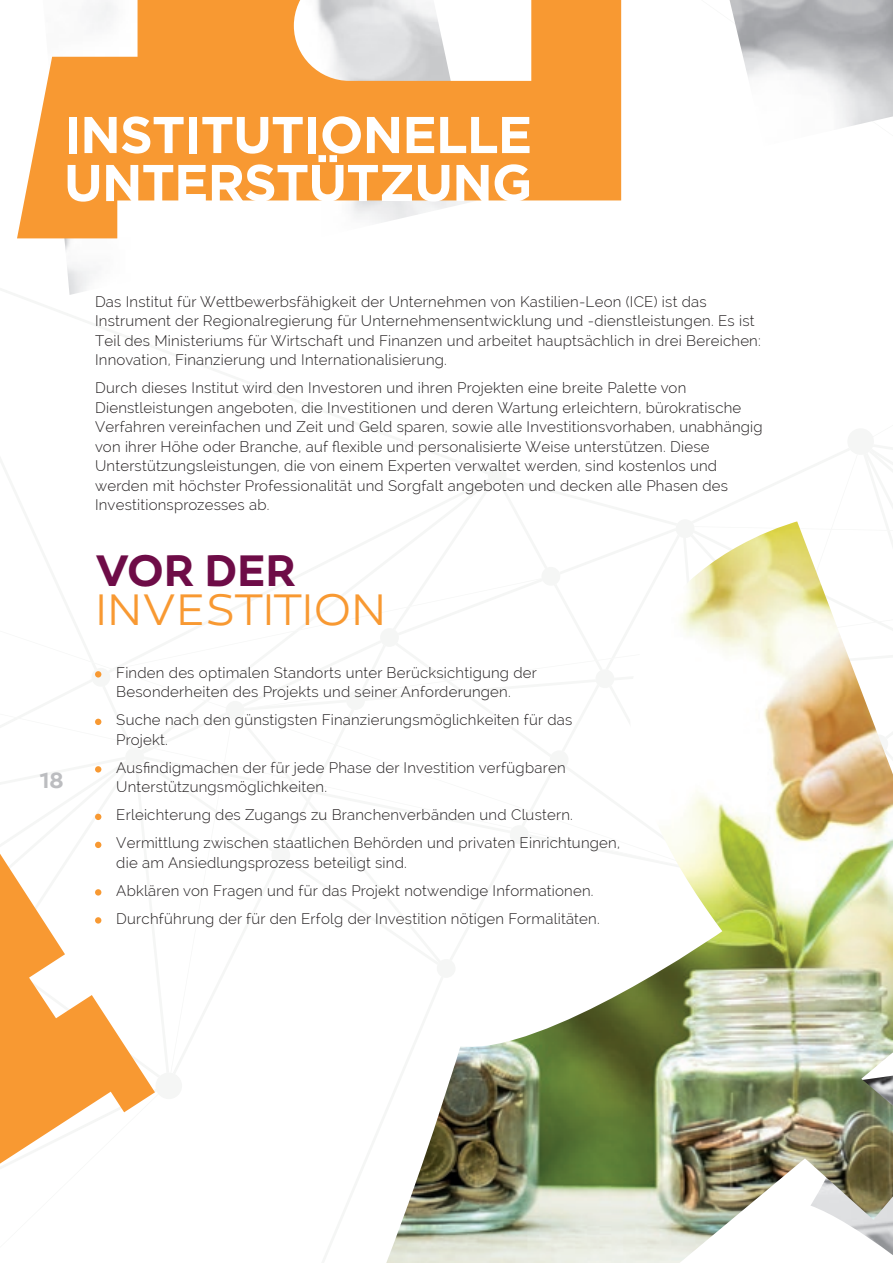
<style>
.page{position:relative;width:893px;height:1263px;background:#fff}
.page>*{position:absolute;margin:0;border:0;box-sizing:border-box;transform-origin:0 0}
.t1{font:700 51.6px/48px "Gotham";letter-spacing:-.02em;color:#fff}
.t2{font:300 45px "Canaro";letter-spacing:-.005em;color:#f89932}
.t3{font:600 45px "Canaro";letter-spacing:-.01em;color:#6e0c47}
.t4{font:600 22.5px "Canaro";color:#bcbdc0}
.t5{font:300 15px/19.5px "Raleway";letter-spacing:.015em;color:#231f20}
</style>
<div class="page">
<img style="left:43px;top:0;width:850px;height:295px">
<svg style="left:17px;top:0;width:604px;height:238px;fill:#f89932"></svg>
<img style="left:386px;top:521px;width:507px;height:742px">
<svg style="left:0;top:843px;width:155px;height:321px"></svg>
<svg style="left:95px;top:521px;width:608px;height:204px"></svg>
<svg style="left:95px;top:766px;width:6px;height:6px"></svg>
<svg style="left:95px;top:814px;width:6px;height:6px"></svg>
<svg style="left:95px;top:842px;width:6px;height:6px"></svg>
<svg style="left:95px;top:889px;width:6px;height:6px"></svg>
<svg style="left:95px;top:917px;width:6px;height:6px"></svg>
<h1 class="t1" style="left:64px;top:109px;width:470px">INSTITUTIONELLE<br>UNTERSTÜTZUNG</h1>
<p class="t5" style="left:95px;top:292px;width:667px">Das Institut für Wettbewerbsfähigkeit der Unternehmen von Kastilien-Leon (ICE) ist das Instrument der Regionalregierung für Unternehmensentwicklung und -dienstleistungen. Es ist Teil des Ministeriums für Wirtschaft und Finanzen und arbeitet hauptsächlich in drei Bereichen:<br>Innovation, Finanzierung und Internationalisierung.</p>
<p class="t5" style="left:95px;top:378px;width:669px">Durch dieses Institut wird den Investoren und ihren Projekten eine breite Palette von Dienstleistungen angeboten, die Investitionen und deren Wartung erleichtern, bürokratische Verfahren vereinfachen und Zeit und Geld sparen, sowie alle Investitionsvorhaben, unabhängig von ihrer Höhe oder Branche, auf flexible und personalisierte Weise unterstützen. Diese Unterstützungsleistungen, die von einem Experten verwaltet werden, sind kostenlos und werden mit höchster Professionalität und Sorgfalt angeboten und decken alle Phasen des Investitionsprozesses ab.</p>
<h3 class="t4" style="left:40px;top:767px;width:25px">18</h3>
<h2 class="t3" style="left:95px;top:543px;width:202px">VOR DER</h2>
<h2 class="t2" style="left:95px;top:584px;width:293px">INVESTITION</h2>
<p class="t5" style="left:116px;top:662px;width:422px">Finden des optimalen Standorts unter Berücksichtigung der<br>Besonderheiten des Projekts und seiner Anforderungen.</p>
<p class="t5" style="left:116px;top:710px;width:457px">Suche nach den günstigsten Finanzierungsmöglichkeiten für das<br>Projekt.</p>
<p class="t5" style="left:116px;top:757px;width:451px">Ausfindigmachen der für jede Phase der Investition verfügbaren<br>Unterstützungsmöglichkeiten.</p>
<p class="t5" style="left:116px;top:801px;width:505px;line-height:28px">Erleichterung des Zugangs zu Branchenverbänden und Clustern.<br>Vermittlung zwischen staatlichen Behörden und privaten Einrichtungen,</p>
<p class="t5" style="left:116px;top:848px;width:485px;line-height:28px">die am Ansiedlungsprozess beteiligt sind.<br>Abklären von Fragen und für das Projekt notwendige Informationen.<br>Durchführung der für den Erfolg der Investition nötigen Formalitäten.</p>
</div>
